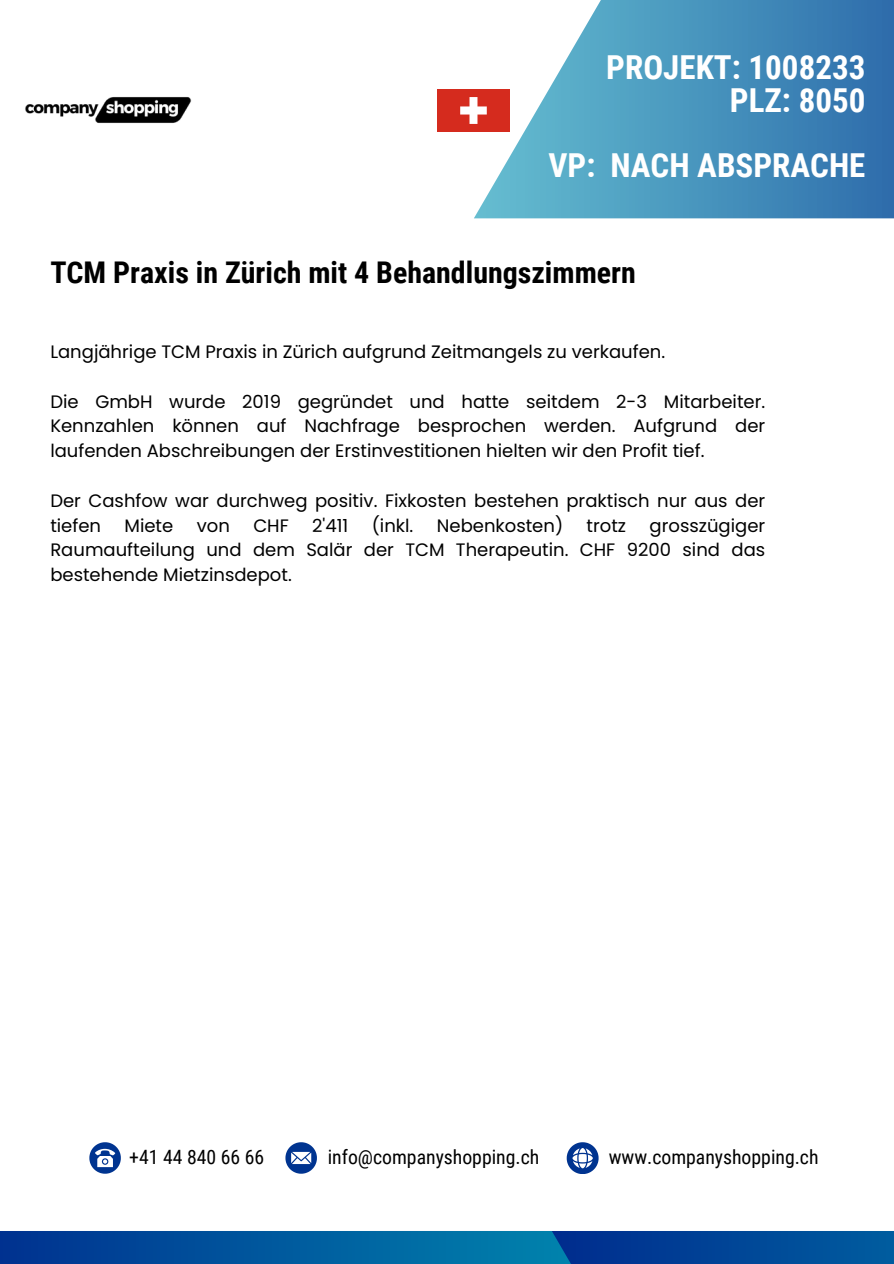
<style>
.page{position:relative;width:894px;height:1264px;background:#fff}
.page>*{position:absolute;margin:0;border:0;box-sizing:border-box;transform-origin:0 0}
.t1{font:700 33px "Roboto Condensed";color:#fff}
.t2{font:700 29.85px "Roboto Condensed";color:#000}
.t3{font:19.65px "Roboto Condensed";color:#000}
.t4{font:18px/24.8px "Poppins";color:#000;text-align:justify}
</style>
<div class="page">
<svg style="left:473px;top:0;width:420px;height:218px;background:#60a0c5"></svg>
<svg style="left:665px;top:1231px;width:228px;height:32px;background:#004c99"></svg>
<svg style="left:0;top:1231px;width:665px;height:32px;background:#00539b"></svg>
<svg style="left:89px;top:1142px;width:32px;height:31px"></svg>
<svg style="left:285px;top:1142px;width:32px;height:31px"></svg>
<svg style="left:566px;top:1142px;width:32px;height:31px"></svg>
<img style="left:25px;top:97px;width:167px;height:26px">
<img style="left:438px;top:89px;width:72px;height:42px">
<p class="t1" style="left:606px;top:49px;width:260px">PROJEKT: 1008233</p>
<p class="t1" style="left:729px;top:81px;width:137px">PLZ: 8050</p>
<p class="t1" style="left:548px;top:147px;width:318px">VP: NACH ABSPRACHE</p>
<p class="t2" style="left:50px;top:255px;width:587px">TCM Praxis in Zürich mit 4 Behandlungszimmern</p>
<p class="t4" style="left:50px;top:339px;width:616px">Langjährige TCM Praxis in Zürich aufgrund Zeitmangels zu verkaufen.</p>
<p class="t4" style="left:50px;top:389px;width:716px">Die GmbH wurde 2019 gegründet und hatte seitdem 2-3 Mitarbeiter.<br>Kennzahlen können auf Nachfrage besprochen werden. Aufgrund der laufenden Abschreibungen der Erstinvestitionen hielten wir den Profit tief.</p>
<p class="t4" style="left:50px;top:488px;width:716px">Der Cashfow war durchweg positiv. Fixkosten bestehen praktisch nur aus der tiefen</p>
<p class="t4" style="left:124px;top:513px;width:50px">Miete</p>
<p class="t4" style="left:197px;top:513px;width:35px">von</p>
<p class="t4" style="left:253px;top:513px;width:37px">CHF</p>
<p class="t4" style="left:312px;top:513px;width:38px">2'411</p>
<p class="t4" style="left:371px;top:513px;width:43px">(inkl.</p>
<p class="t4" style="left:436px;top:513px;width:128px">Nebenkosten)</p>
<p class="t4" style="left:586px;top:513px;width:41px">trotz</p>
<p class="t4" style="left:50px;top:513px;width:716px;text-indent:599px">grosszügiger Raumaufteilung und dem Salär der TCM Therapeutin. CHF 9200 sind das bestehende Mietzinsdepot.</p>
<p class="t3" style="left:129px;top:1145px;width:136px">+41 44 840 66 66</p>
<p class="t3" style="left:327px;top:1145px;width:213px">info@companyshopping.ch</p>
<p class="t3" style="left:608px;top:1145px;width:211px">www.companyshopping.ch</p>
</div>
